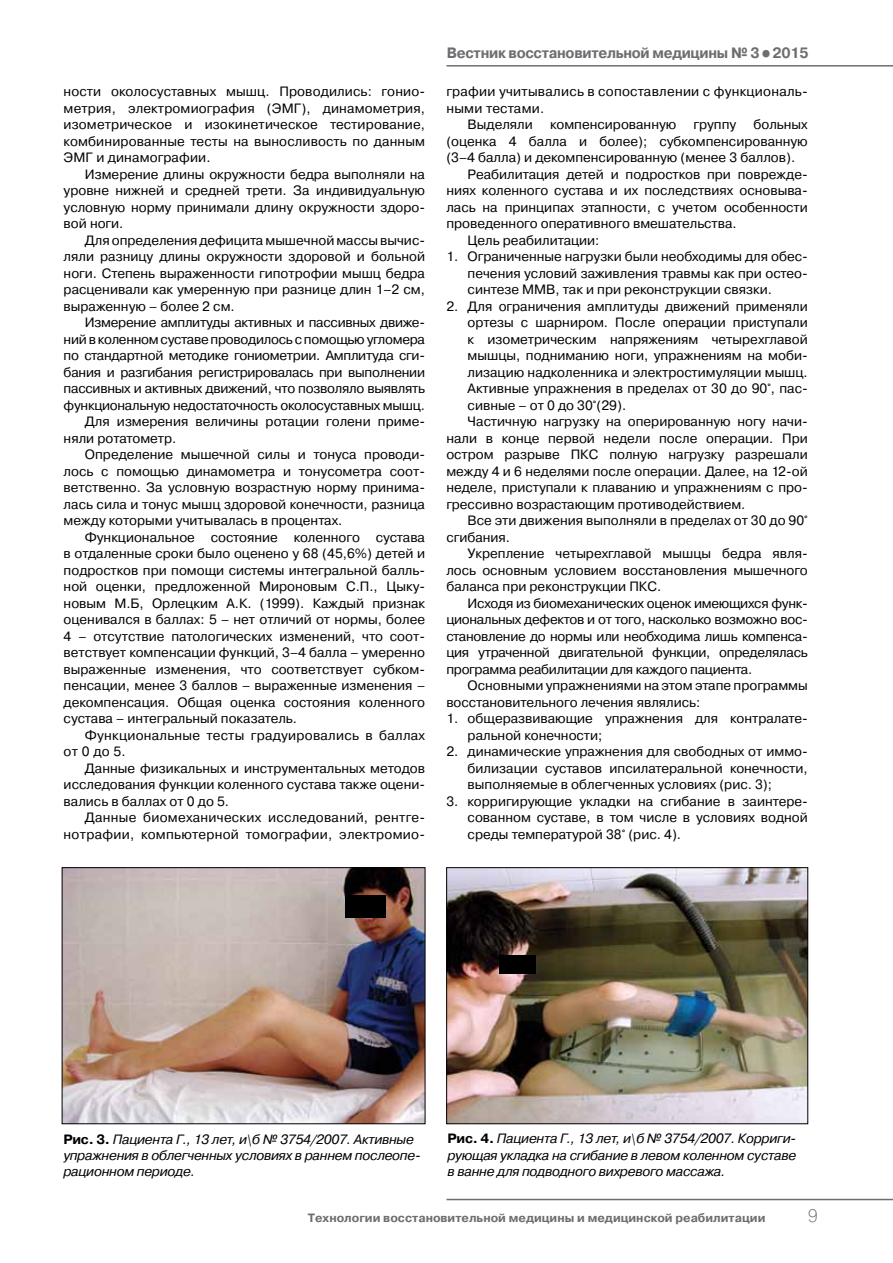
<style>
.page{position:relative;width:893px;height:1263px;background:#fff}
.page>*{position:absolute;margin:0;border:0;box-sizing:border-box;transform-origin:0 0}
.t1{font:18px "Pragmatica Light C";color:#6d6e71}
.t2{font:700 15px "Pragmatica C";letter-spacing:-.02em;color:#6d6e71;scale:.95 1}
.t3{font:13.5px/16.5px "Pragmatica C";color:#000;text-align:justify}
.t4{font:13.5px "Pragmatica C";letter-spacing:-.02em;color:#000}
.t5{font:italic 13.5px/16.2px "Pragmatica C";letter-spacing:-.02em;color:#000}
.t6{font:13.5px "Pragmatica C";letter-spacing:.02em;color:#000}
.t7{font:700 12px "Pragmatica C";color:#6d6e71}
.s1{font-size:21px}
.s2{font-weight:700;font-style:normal}
</style>
<div class="page">
<hr style="left:446px;top:1199px;width:447px;height:1px;background:#6d6e71">
<hr style="left:446px;top:65px;width:447px;height:2px;background:#6d6e71">
<img style="left:64px;top:869px;width:359px;height:253px">
<div style="left:62px;top:867px;width:363px;height:257px;border:1px solid #000"></div>
<img style="left:448px;top:869px;width:358px;height:253px">
<div style="left:446px;top:867px;width:362px;height:257px;border:1px solid #000"></div>
<div style="left:500px;top:955px;width:36px;height:19px;background:#000"></div>
<div style="left:345px;top:895px;width:41px;height:22px;background:#000"></div>
<p class="t3" style="left:64px;top:83px;width:363px">ности околосуставных мышц. Проводились: гонио&shy;метрия, электромиография (ЭМГ), динамометрия, изометрическое и изокинетическое тестирование, комбинированные тесты на выносливость по данным ЭМГ и динамографии.</p>
<p class="t3" style="left:64px;top:166px;width:363px;text-indent:21px">Измерение длины окружности бедра выполняли на уровне нижней и средней трети. За индивидуальную условную норму принимали длину окружности здоро&shy;вой ноги.</p>
<p class="t3" style="left:64px;top:232px;width:363px;text-indent:21px">Для определения дефицита мышечной массы вычис&shy;ляли разницу длины окружности здоровой и больной ноги. Степень выраженности гипотрофии мышц бедра расценивали как умеренную при разнице длин 1–2 см, выраженную – более 2 см.</p>
<p class="t4" style="left:85px;top:315px;width:342px">Измерение амплитуды активных и пассивных движе-</p>
<p class="t4" style="left:64px;top:332px;width:363px">ний в коленном суставе проводилось с помощью угломера</p>
<p class="t4" style="left:64px;top:348px;width:363px">по стандартной методике гониометрии. Амплитуда сги-</p>
<p class="t4" style="left:64px;top:365px;width:363px">бания и разгибания регистрировалась при выполнении</p>
<p class="t4" style="left:64px;top:381px;width:363px">пассивных и активных движений, что позволяло выявлять</p>
<p class="t4" style="left:64px;top:398px;width:363px">функциональную недостаточность околосуставных мышц.</p>
<p class="t3" style="left:85px;top:413px;width:342px">Для измерения величины ротации голени приме-</p>
<p class="t3" style="left:64px;top:430px;width:114px">няли ротатометр.</p>
<p class="t3" style="left:85px;top:446px;width:342px">Определение мышечной силы и тонуса проводи-</p>
<p class="t3" style="left:64px;top:463px;width:363px">лось с помощью динамометра и тонусометра соот-</p>
<p class="t3" style="left:64px;top:479px;width:363px">ветственно. За условную возрастную норму принима-</p>
<p class="t3" style="left:64px;top:496px;width:363px">лась сила и тонус мышц здоровой конечности, разница</p>
<p class="t3" style="left:64px;top:512px;width:280px">между которыми учитывалась в процентах.</p>
<p class="t3" style="left:85px;top:529px;width:342px">Функциональное состояние коленного сустава</p>
<p class="t3" style="left:64px;top:545px;width:363px">в отдаленные сроки было оценено у 68 (45,6%) детей и</p>
<p class="t3" style="left:64px;top:562px;width:363px">подростков при помощи системы интегральной балль-</p>
<p class="t3" style="left:64px;top:578px;width:363px">ной оценки, предложенной Мироновым С.П., Цыку-</p>
<p class="t3" style="left:64px;top:595px;width:363px">новым М.Б, Орлецким А.К. (1999). Каждый признак</p>
<p class="t3" style="left:64px;top:611px;width:363px">оценивался в баллах: 5 – нет отличий от нормы, более</p>
<p class="t3" style="left:64px;top:628px;width:363px">4 – отсутствие патологических изменений, что соот-</p>
<p class="t3" style="left:64px;top:644px;width:363px">ветствует компенсации функций, 3–4 балла – умеренно</p>
<p class="t3" style="left:64px;top:661px;width:363px">выраженные изменения, что соответствует субком-</p>
<p class="t3" style="left:64px;top:677px;width:363px">пенсации, менее 3 баллов – выраженные изменения –</p>
<p class="t3" style="left:64px;top:694px;width:363px">декомпенсация. Общая оценка состояния коленного</p>
<p class="t3" style="left:64px;top:710px;width:235px">сустава – интегральный показатель.</p>
<p class="t6" style="left:85px;top:728px;width:342px">Функциональные тесты градуировались в баллах</p>
<p class="t3" style="left:64px;top:743px;width:63px">от 0 до 5.</p>
<p class="t3" style="left:85px;top:760px;width:342px">Данные физикальных и инструментальных методов</p>
<p class="t3" style="left:64px;top:776px;width:363px">исследования функции коленного сустава также оцени-</p>
<p class="t3" style="left:64px;top:793px;width:167px">вались в баллах от 0 до 5.</p>
<p class="t6" style="left:85px;top:810px;width:342px">Данные биомеханических исследований, рентге-</p>
<p class="t6" style="left:64px;top:826px;width:363px">нотрафии, компьютерной томографии, электромио-</p>
<p class="t2" style="left:447px;top:45px;width:383px">Вестник восстановительной медицины № 3<span class="s1">•</span>2015</p>
<p class="t6" style="left:446px;top:84px;width:363px">графии учитывались в сопоставлении с функциональ-</p>
<p class="t6" style="left:446px;top:100px;width:99px">ными тестами.</p>
<p class="t3" style="left:468px;top:116px;width:67px">Выделяли</p>
<p class="t3" style="left:550px;top:116px;width:128px">компенсированную</p>
<p class="t3" style="left:694px;top:116px;width:44px">группу</p>
<p class="t3" style="left:753px;top:116px;width:56px">больных</p>
<p class="t3" style="left:446px;top:133px;width:363px">(оценка 4 балла и более); субкомпенсированную</p>
<p class="t3" style="left:446px;top:149px;width:350px">(3–4 балла) и декомпенсированную (менее 3 баллов).</p>
<p class="t3" style="left:468px;top:166px;width:342px">Реабилитация детей и подростков при поврежде-</p>
<p class="t3" style="left:446px;top:182px;width:363px">ниях коленного сустава и их последствиях основыва-</p>
<p class="t3" style="left:446px;top:199px;width:363px">лась на принципах этапности, с учетом особенности</p>
<p class="t3" style="left:446px;top:215px;width:292px">проведенного оперативного вмешательства.</p>
<p class="t3" style="left:468px;top:232px;width:133px">Цель реабилитации:</p>
<p class="t3" style="left:468px;top:248px;width:342px;text-align:left;text-indent:-21px">1. Ограниченные нагрузки были необходимы для обес&shy;печения условий заживления травмы как при остео&shy;синтезе ММВ, так и при реконструкции связки.</p>
<p class="t3" style="left:446px;top:298px;width:363px">2. Для ограничения амплитуды движений применяли</p>
<p class="t3" style="left:468px;top:314px;width:342px">ортезы с шарниром. После операции приступали</p>
<p class="t3" style="left:468px;top:331px;width:342px">к изометрическим напряжениям четырехглавой</p>
<p class="t3" style="left:468px;top:347px;width:342px">мышцы, подниманию ноги, упражнениям на моби-</p>
<p class="t3" style="left:468px;top:364px;width:342px">лизацию надколенника и электростимуляции мышц.</p>
<p class="t3" style="left:468px;top:380px;width:342px">Активные упражнения в пределах от 30 до 90°, пас-</p>
<p class="t3" style="left:468px;top:397px;width:160px">сивные – от 0 до 30°(29).</p>
<p class="t3" style="left:468px;top:413px;width:342px">Частичную нагрузку на оперированную ногу начи-</p>
<p class="t3" style="left:446px;top:430px;width:363px">нали в конце первой недели после операции. При</p>
<p class="t3" style="left:446px;top:446px;width:363px">остром разрыве ПКС полную нагрузку разрешали</p>
<p class="t3" style="left:446px;top:463px;width:363px">между 4 и 6 неделями после операции. Далее, на 12-ой</p>
<p class="t3" style="left:446px;top:479px;width:363px">неделе, приступали к плаванию и упражнениям с про-</p>
<p class="t3" style="left:446px;top:496px;width:301px">грессивно возрастающим противодействием.</p>
<p class="t3" style="left:468px;top:512px;width:342px">Все эти движения выполняли в пределах от 30 до 90°</p>
<p class="t3" style="left:446px;top:529px;width:65px">сгибания.</p>
<p class="t3" style="left:468px;top:545px;width:342px">Укрепление четырехглавой мышцы бедра явля-</p>
<p class="t3" style="left:446px;top:562px;width:363px">лось основным условием восстановления мышечного</p>
<p class="t3" style="left:446px;top:578px;width:216px">баланса при реконструкции ПКС.</p>
<p class="t4" style="left:468px;top:595px;width:342px">Исходя из биомеханических оценок имеющихся функ-</p>
<p class="t4" style="left:446px;top:612px;width:363px">циональных дефектов и от того, насколько возможно вос-</p>
<p class="t4" style="left:446px;top:628px;width:363px">становление до нормы или необходима лишь компенса-</p>
<p class="t4" style="left:446px;top:645px;width:363px">ция утраченной двигательной функции, определялась</p>
<p class="t4" style="left:446px;top:661px;width:307px">программа реабилитации для каждого пациента.</p>
<p class="t3" style="left:468px;top:677px;width:342px">Основными упражнениями на этом этапе программы</p>
<p class="t3" style="left:446px;top:694px;width:256px">восстановительного лечения являлись:</p>
<p class="t3" style="left:468px;top:710px;width:342px;text-indent:-21px">1. общеразвивающие упражнения для контралате&shy;ральной конечности;</p>
<p class="t3" style="left:468px;top:743px;width:342px;text-indent:-21px">2. динамические упражнения для свободных от иммо&shy;билизации суставов ипсилатеральной конечности, выполняемые в облегченных условиях (рис. 3);</p>
<p class="t3" style="left:468px;top:793px;width:342px;text-indent:-21px">3. корригирующие укладки на сгибание в заинтере&shy;сованном суставе, в том числе в условиях водной среды температурой 38° (рис. 4).</p>
<p class="t5" style="left:63px;top:1131px;width:359px"><span class="s2">Рис. 3.</span> Пациента Г., 13 лет, и\б № 3754/2007. Активные упражнения в облегченных условиях в раннем послеопе&shy;рационном периоде.</p>
<p class="t5" style="left:447px;top:1131px;width:350px;text-align:justify"><span class="s2">Рис. 4.</span> Пациента Г., 13 лет, и\б № 3754/2007. Корриги&shy;рующая укладка на сгибание в левом коленном суставе в ванне для подводного вихревого массажа.</p>
<p class="t7" style="left:308px;top:1211px;width:459px">Технологии восстановительной медицины и медицинской реабилитации</p>
<h1 class="t1" style="left:808px;top:1206px;width:12px">9</h1>
</div>
